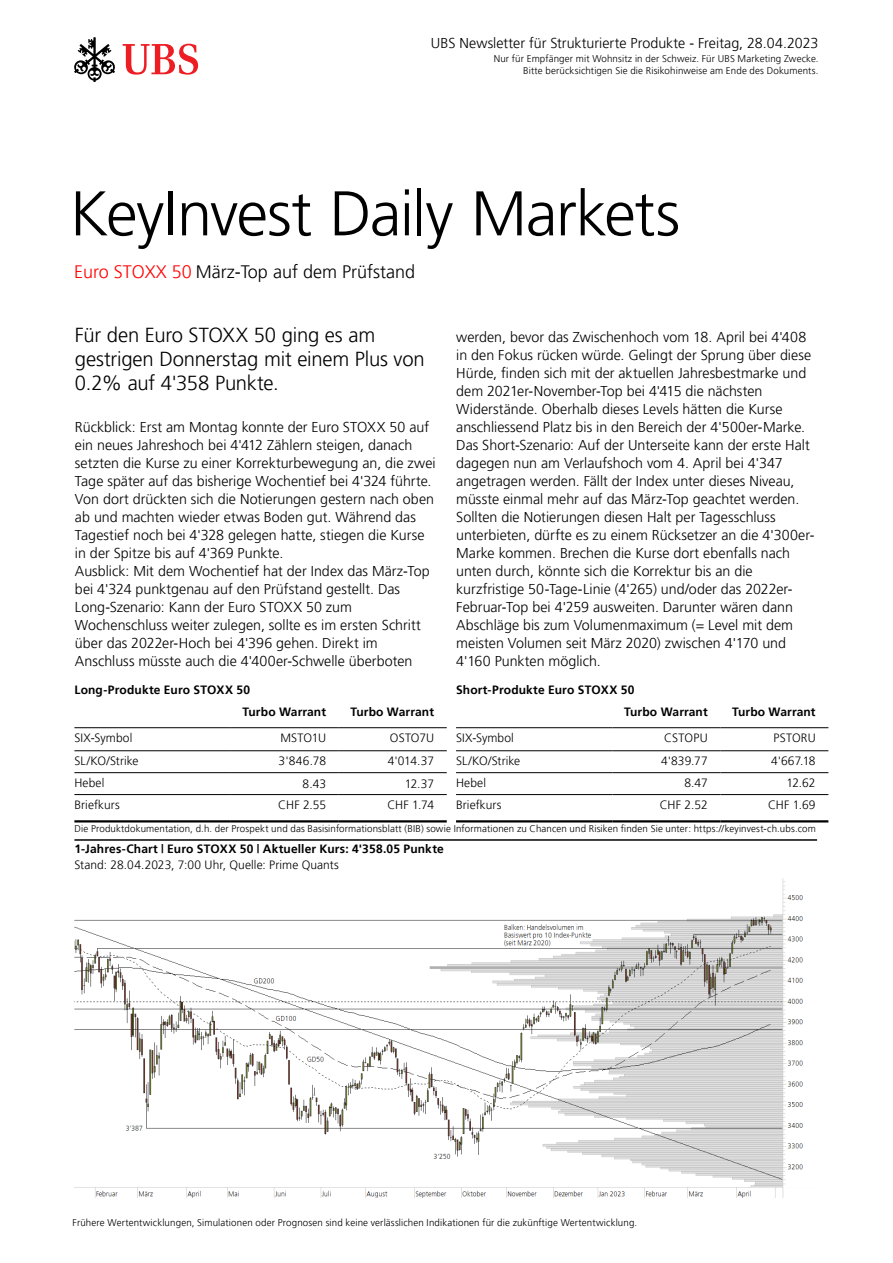
<style>
.page{position:relative;width:893px;height:1263px;background:#fff}
.page>*{position:absolute;margin:0;border:0;box-sizing:border-box;transform-origin:0 0}
.t1{font:300 63px "Frutiger 45";letter-spacing:-.02em;color:#000}
.t2{font:300 20.25px/24px "Frutiger 45";letter-spacing:-.01em;color:#000}
.t3{font:300 18px "Frutiger 45";color:#000}
.t4{font:300 14.25px/18px "Frutiger 45";color:#000}
.t5{font:300 12px "Frutiger 45";letter-spacing:.01em;color:#000}
.t6{font:300 12px "Frutiger 45";letter-spacing:.01em;color:#000}
.t7{font:300 9.75px/12px "Frutiger 45";letter-spacing:.015em;color:#000;text-align:right}
.s1{color:#f00}
</style>
<div class="page">
<svg style="left:74px;top:37px;width:41px;height:45px"></svg>
<svg style="left:123px;top:44px;width:75px;height:31px"></svg>
<img style="left:74px;top:878px;width:729px;height:319px">
<hr style="left:720px;top:750px;width:108px;height:1px;background:#000">
<hr style="left:456px;top:727px;width:156px;height:1px;background:#000">
<hr style="left:612px;top:727px;width:108px;height:1px;background:#000">
<hr style="left:720px;top:727px;width:108px;height:1px;background:#000">
<hr style="left:456px;top:750px;width:156px;height:1px;background:#000">
<hr style="left:612px;top:750px;width:108px;height:1px;background:#000">
<hr style="left:456px;top:772px;width:156px;height:1px;background:#000">
<hr style="left:612px;top:772px;width:108px;height:1px;background:#000">
<hr style="left:720px;top:772px;width:108px;height:1px;background:#000">
<hr style="left:456px;top:794px;width:156px;height:1px;background:#000">
<hr style="left:612px;top:794px;width:108px;height:1px;background:#000">
<hr style="left:720px;top:794px;width:108px;height:1px;background:#000">
<hr style="left:456px;top:820px;width:156px;height:2px;background:#000">
<hr style="left:612px;top:820px;width:108px;height:2px;background:#000">
<hr style="left:720px;top:820px;width:108px;height:2px;background:#000">
<hr style="left:74px;top:839px;width:743px;height:2px;background:#000">
<hr style="left:74px;top:727px;width:157px;height:1px;background:#000">
<hr style="left:231px;top:727px;width:108px;height:1px;background:#000">
<hr style="left:339px;top:727px;width:108px;height:1px;background:#000">
<hr style="left:74px;top:750px;width:157px;height:1px;background:#000">
<hr style="left:231px;top:750px;width:108px;height:1px;background:#000">
<hr style="left:339px;top:750px;width:108px;height:1px;background:#000">
<hr style="left:74px;top:772px;width:157px;height:1px;background:#000">
<hr style="left:231px;top:772px;width:108px;height:1px;background:#000">
<hr style="left:339px;top:772px;width:108px;height:1px;background:#000">
<hr style="left:74px;top:794px;width:157px;height:1px;background:#000">
<hr style="left:231px;top:794px;width:108px;height:1px;background:#000">
<hr style="left:339px;top:794px;width:108px;height:1px;background:#000">
<hr style="left:74px;top:820px;width:157px;height:2px;background:#000">
<hr style="left:231px;top:820px;width:108px;height:2px;background:#000">
<hr style="left:339px;top:820px;width:108px;height:2px;background:#000">
<p class="t4" style="left:431px;top:34px;width:389px">UBS Newsletter für Strukturierte Produkte - Freitag, 28.04.2023</p>
<p class="t7" style="left:494px;top:53px;width:326px">Nur für Empfänger mit Wohnsitz in der Schweiz. Für UBS Marketing Zwecke.<br>Bitte berücksichtigen Sie die Risikohinweise am Ende des Dokuments.</p>
<h1 class="t1" style="left:70px;top:177px;width:612px">KeyInvest Daily Markets</h1>
<p class="t3" style="left:74px;top:261px;width:342px"><span class="s1">Euro STOXX 50</span> März-Top auf dem Prüfstand</p>
<h2 class="t2" style="left:75px;top:323px;width:351px">Für den Euro STOXX 50 ging es am gestrigen Donnerstag mit einem Plus von<br>0.2% auf 4'358 Punkte.</h2>
<p class="t4" style="left:75px;top:418px;width:362px">Rückblick: Erst am Montag konnte der Euro STOXX 50 auf ein neues Jahreshoch bei 4'412 Zählern steigen, danach setzten die Kurse zu einer Korrekturbewegung an, die zwei Tage später auf das bisherige Wochentief bei 4'324 führte.<br>Von dort drückten sich die Notierungen gestern nach oben ab und machten wieder etwas Boden gut. Während das Tagestief noch bei 4'328 gelegen hatte, stiegen die Kurse in der Spitze bis auf 4'369 Punkte.<br>Ausblick: Mit dem Wochentief hat der Index das März-Top bei 4'324 punktgenau auf den Prüfstand gestellt. Das Long-Szenario: Kann der Euro STOXX 50 zum Wochenschluss weiter zulegen, sollte es im ersten Schritt über das 2022er-Hoch bei 4'396 gehen. Direkt im Anschluss müsste auch die 4'400er-Schwelle überboten</p>
<p class="t4" style="left:456px;top:328px;width:360px">werden, bevor das Zwischenhoch vom 18. April bei 4'408 in den Fokus rücken würde. Gelingt der Sprung über diese Hürde, finden sich mit der aktuellen Jahresbestmarke und dem 2021er-November-Top bei 4'415 die nächsten Widerstände. Oberhalb dieses Levels hätten die Kurse anschliessend Platz bis in den Bereich der 4'500er-Marke.<br>Das Short-Szenario: Auf der Unterseite kann der erste Halt dagegen nun am Verlaufshoch vom 4. April bei 4'347 angetragen werden. Fällt der Index unter dieses Niveau, müsste einmal mehr auf das März-Top geachtet werden.<br>Sollten die Notierungen diesen Halt per Tagesschluss unterbieten, dürfte es zu einem Rücksetzer an die 4'300er-Marke kommen. Brechen die Kurse dort ebenfalls nach unten durch, könnte sich die Korrektur bis an die kurzfristige 50-Tage-Linie (4'265) und/oder das 2022er-Februar-Top bei 4'259 ausweiten. Darunter wären dann Abschläge bis zum Volumenmaximum (= Level mit dem meisten Volumen seit März 2020) zwischen 4'170 und 4'160 Punkten möglich.</p>
<p class="t6" style="left:74px;top:682px;width:177px">Long-Produkte Euro STOXX 50</p>
<p class="t6" style="left:456px;top:682px;width:180px">Short-Produkte Euro STOXX 50</p>
<p class="t6" style="left:242px;top:705px;width:85px">Turbo Warrant</p>
<p class="t6" style="left:350px;top:705px;width:85px">Turbo Warrant</p>
<p class="t5" style="left:74px;top:731px;width:59px">SIX-Symbol</p>
<p class="t5" style="left:281px;top:731px;width:47px">MSTO1U</p>
<p class="t5" style="left:390px;top:731px;width:46px">OSTO7U</p>
<p class="t5" style="left:74px;top:754px;width:66px">SL/KO/Strike</p>
<p class="t5" style="left:279px;top:754px;width:49px">3'846.78</p>
<p class="t5" style="left:388px;top:754px;width:48px">4'014.37</p>
<p class="t5" style="left:74px;top:776px;width:32px">Hebel</p>
<p class="t5" style="left:302px;top:777px;width:25px">8.43</p>
<p class="t5" style="left:405px;top:777px;width:31px">12.37</p>
<p class="t5" style="left:74px;top:798px;width:47px">Briefkurs</p>
<p class="t5" style="left:278px;top:798px;width:49px">CHF 2.55</p>
<p class="t5" style="left:387px;top:798px;width:48px">CHF 1.74</p>
<p class="t6" style="left:624px;top:705px;width:85px">Turbo Warrant</p>
<p class="t6" style="left:732px;top:705px;width:85px">Turbo Warrant</p>
<p class="t5" style="left:456px;top:731px;width:59px">SIX-Symbol</p>
<p class="t5" style="left:664px;top:731px;width:45px">CSTOPU</p>
<p class="t5" style="left:773px;top:731px;width:44px">PSTORU</p>
<p class="t5" style="left:456px;top:754px;width:66px">SL/KO/Strike</p>
<p class="t5" style="left:661px;top:754px;width:48px">4'839.77</p>
<p class="t5" style="left:771px;top:754px;width:46px">4'667.18</p>
<p class="t5" style="left:456px;top:776px;width:32px">Hebel</p>
<p class="t5" style="left:684px;top:776px;width:25px">8.47</p>
<p class="t5" style="left:786px;top:776px;width:31px">12.62</p>
<p class="t5" style="left:456px;top:798px;width:47px">Briefkurs</p>
<p class="t5" style="left:660px;top:798px;width:49px">CHF 2.52</p>
<p class="t5" style="left:768px;top:798px;width:49px">CHF 1.69</p>
<p class="t7" style="left:74px;top:822px;width:743px">Die Produktdokumentation, d.h. der Prospekt und das Basisinformationsblatt (BIB) sowie Informationen zu Chancen und Risiken finden Sie unter: https://keyinvest-ch.ubs.com</p>
<p class="t6" style="left:74px;top:842px;width:371px">1-Jahres-Chart | Euro STOXX 50 | Aktueller Kurs: 4'358.05 Punkte</p>
<p class="t5" style="left:74px;top:858px;width:266px">Stand: 28.04.2023, 7:00 Uhr, Quelle: Prime Quants</p>
<p class="t7" style="left:73px;top:1216px;width:566px">Frühere Wertentwicklungen, Simulationen oder Prognosen sind keine verlässlichen Indikationen für die zukünftige Wertentwicklung.</p>
</div>
